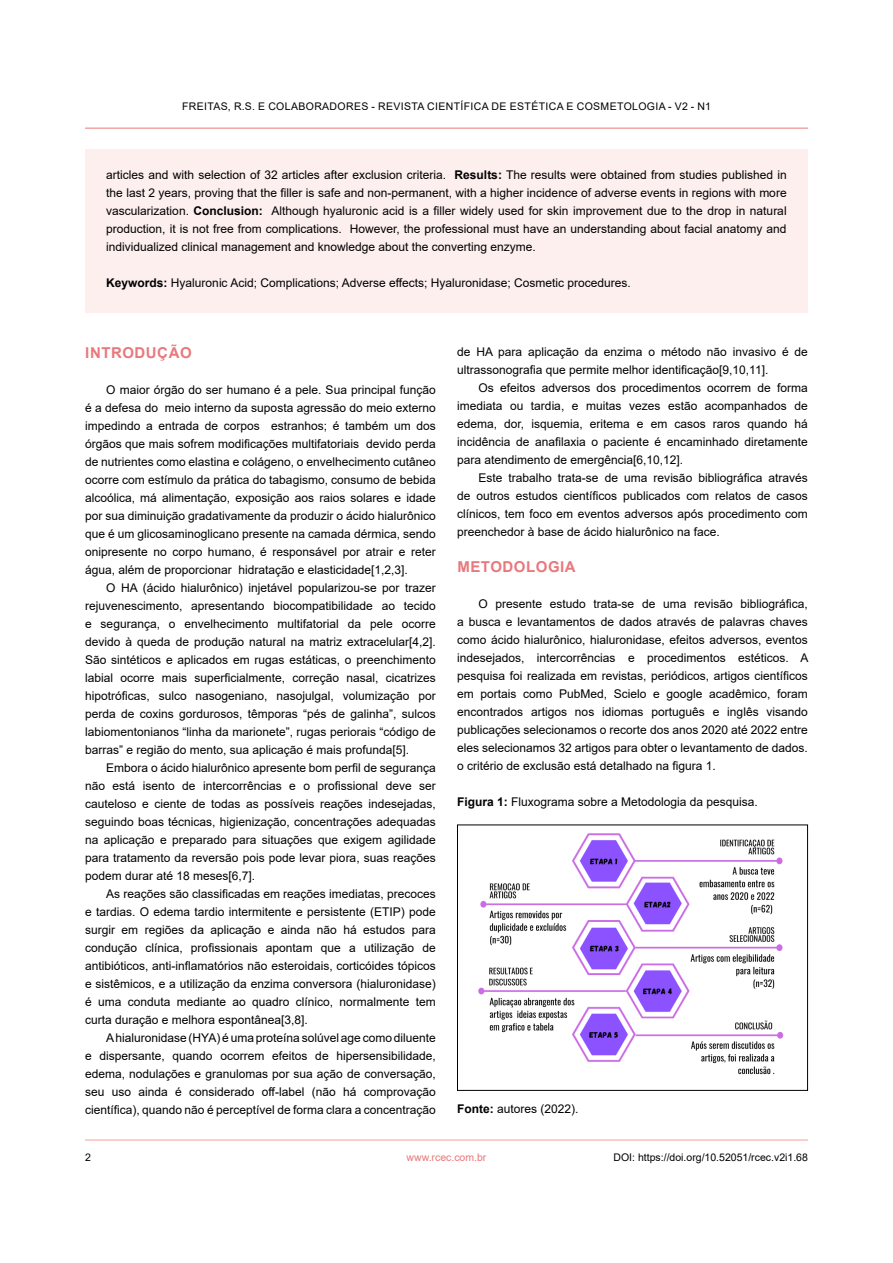
<style>
.page{position:relative;width:893px;height:1263px;background:#fff}
.page>*{position:absolute;margin:0;border:0;box-sizing:border-box;transform-origin:0 0}
.t1{font:700 15px "Arial";letter-spacing:.035em;color:#e9787c}
.t2{font:12px/18px "Arial";color:#000;text-align:justify}
.t3{font:10.5px "Arial";letter-spacing:.035em;color:#000}
.t4{font:10.5px "Arial";color:#000}
.t5{font:10.5px "Arial";color:#e9787c}
.s1{font-weight:700}
</style>
<div class="page">
<hr style="left:85px;top:128px;width:723px;height:1px;background:#e9787c">
<hr style="left:85px;top:1140px;width:723px;height:1px;background:#f0a09f">
<div style="left:85px;top:149px;width:723px;height:164px;background:#fcefee"></div>
<img style="left:478px;top:833px;width:306px;height:242px">
<div style="left:457px;top:824px;width:351px;height:267px;border:1px solid #000"></div>
<p class="t3" style="left:182px;top:99px;width:531px">FREITAS, R.S. E COLABORADORES - REVISTA CIENTÍFICA DE ESTÉTICA E COSMETOLOGIA - V2 - N1</p>
<p class="t2" style="left:106px;top:166px;width:682px">articles and with selection of 32 articles after exclusion criteria. <span class="s1">Results:</span> The results were obtained from studies published in the last 2 years, proving that the filler is safe and non-permanent, with a higher incidence of adverse events in regions with more vascularization. <span class="s1">Conclusion:</span> Although hyaluronic acid is a filler widely used for skin improvement due to the drop in natural production, it is not free from complications. However, the professional must have an understanding about facial anatomy and individualized clinical management and knowledge about the converting enzyme.</p>
<p class="t2" style="left:106px;top:274px;width:526px"><span class="s1">Keywords:</span> Hyaluronic Acid; Complications; Adverse effects; Hyaluronidase; Cosmetic procedures.</p>
<p class="t1" style="left:85px;top:342px;width:108px">INTRODUÇÃO</p>
<p class="t2" style="left:85px;top:381px;width:352px;text-indent:21px">O maior órgão do ser humano é a pele. Sua principal função é a defesa do meio interno da suposta agressão do meio externo impedindo a entrada de corpos estranhos; é também um dos órgãos que mais sofrem modificações multifatoriais devido perda de nutrientes como elastina e colágeno, o envelhecimento cutâneo ocorre com estímulo da prática do tabagismo, consumo de bebida alcoólica, má alimentação, exposição aos raios solares e idade por sua diminuição gradativamente da produzir o ácido hialurônico que é um glicosaminoglicano presente na camada dérmica, sendo onipresente no corpo humano, é responsável por atrair e reter água, além de proporcionar hidratação e elasticidade[1,2,3].</p>
<p class="t2" style="left:85px;top:579px;width:352px;text-indent:21px">O HA (ácido hialurônico) injetável popularizou-se por trazer rejuvenescimento, apresentando biocompatibilidade ao tecido e segurança, o envelhecimento multifatorial da pele ocorre devido à queda de produção natural na matriz extracelular[4,2].<br>São sintéticos e aplicados em rugas estáticas, o preenchimento labial ocorre mais superficialmente, correção nasal, cicatrizes hipotróficas, sulco nasogeniano, nasojulgal, volumização por perda de coxins gordurosos, têmporas “pés de galinha”, sulcos labiomentonianos “linha da marionete”, rugas periorais “código de barras” e região do mento, sua aplicação é mais profunda[5].</p>
<p class="t2" style="left:85px;top:759px;width:352px;text-indent:21px">Embora o ácido hialurônico apresente bom perfil de segurança não está isento de intercorrências e o profissional deve ser cauteloso e ciente de todas as possíveis reações indesejadas, seguindo boas técnicas, higienização, concentrações adequadas na aplicação e preparado para situações que exigem agilidade para tratamento da reversão pois pode levar piora, suas reações podem durar até 18 meses[6,7].</p>
<p class="t2" style="left:85px;top:885px;width:352px;text-indent:21px">As reações são classificadas em reações imediatas, precoces e tardias. O edema tardio intermitente e persistente (ETIP) pode surgir em regiões da aplicação e ainda não há estudos para condução clínica, profissionais apontam que a utilização de antibióticos, anti-inflamatórios não esteroidais, corticóides tópicos e sistêmicos, e a utilização da enzima conversora (hialuronidase) é uma conduta mediante ao quadro clínico, normalmente tem curta duração e melhora espontânea[3,8].</p>
<p class="t2" style="left:85px;top:1029px;width:352px;text-indent:21px">A hialuronidase (HYA) é uma proteína solúvel age como diluente e dispersante, quando ocorrem efeitos de hipersensibilidade, edema, nodulações e granulomas por sua ação de conversação, seu uso ainda é considerado off-label (não há comprovação científica), quando não é perceptível de forma clara a concentração</p>
<p class="t2" style="left:457px;top:343px;width:352px">de HA para aplicação da enzima o método não invasivo é de ultrassonografia que permite melhor identificação[9,10,11].</p>
<p class="t2" style="left:457px;top:379px;width:352px;text-indent:21px">Os efeitos adversos dos procedimentos ocorrem de forma imediata ou tardia, e muitas vezes estão acompanhados de edema, dor, isquemia, eritema e em casos raros quando há incidência de anafilaxia o paciente é encaminhado diretamente para atendimento de emergência[6,10,12].</p>
<p class="t2" style="left:457px;top:469px;width:352px;text-indent:21px">Este trabalho trata-se de uma revisão bibliográfica através de outros estudos científicos publicados com relatos de casos clínicos, tem foco em eventos adversos após procedimento com preenchedor à base de ácido hialurônico na face.</p>
<p class="t1" style="left:457px;top:556px;width:120px">METODOLOGIA</p>
<p class="t2" style="left:457px;top:595px;width:353px;text-indent:21px">O presente estudo trata-se de uma revisão bibliográfica, a busca e levantamentos de dados através de palavras chaves como ácido hialurônico, hialuronidase, efeitos adversos, eventos indesejados, intercorrências e procedimentos estéticos. A pesquisa foi realizada em revistas, periódicos, artigos científicos em portais como PubMed, Scielo e google acadêmico, foram encontrados artigos nos idiomas português e inglês visando publicações selecionamos o recorte dos anos 2020 até 2022 entre eles selecionamos 32 artigos para obter o levantamento de dados. o critério de exclusão está detalhado na figura 1.</p>
<p class="t2" style="left:457px;top:793px;width:302px"><span class="s1">Figura 1:</span> Fluxograma sobre a Metodologia da pesquisa.</p>
<p class="t2" style="left:457px;top:1100px;width:123px"><span class="s1">Fonte:</span> autores (2022).</p>
<p class="t3" style="left:85px;top:1149px;width:7px">2</p>
<p class="t5" style="left:406px;top:1150px;width:81px">www.rcec.com.br</p>
<p class="t4" style="left:614px;top:1150px;width:196px">DOI: https://doi.org/10.52051/rcec.v2i1.68</p>
</div>
